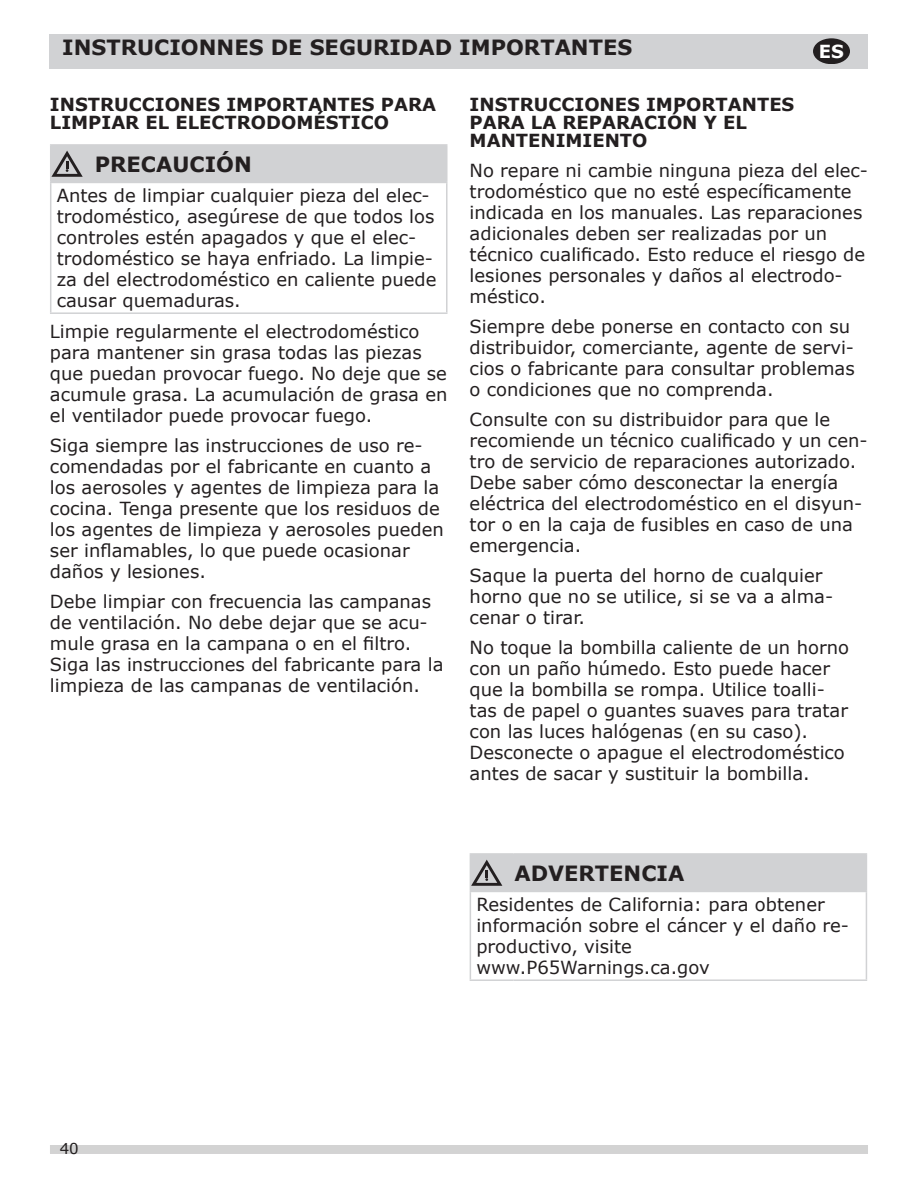
<style>
.page{position:relative;width:918px;height:1188px;background:#fff}
.page>*{position:absolute;margin:0;border:0;box-sizing:border-box;transform-origin:0 0}
.t1{font:700 21px "Verdana IKEA";color:#231f20}
.t2{font:18px/21px "Verdana IKEA";color:#231f20}
.t3{font:700 18px/18px "Verdana IKEA";color:#231f20}
.t4{font:700 18px "Verdana";color:#fff}
.t5{font:15px "Verdana IKEA";color:#231f20}
</style>
<div class="page">
<div style="left:50px;top:1145px;width:818px;height:9px;background:#d3d3d3"></div>
<div style="left:50px;top:34px;width:818px;height:34px;background:#d1d2d4"></div>
<svg style="left:813px;top:38px;width:37px;height:26px"></svg>
<hr style="left:470px;top:853px;width:44px;height:2px;background:#d1d2d4">
<hr style="left:514px;top:853px;width:353px;height:2px;background:#d1d2d4">
<hr style="left:866px;top:855px;width:1px;height:36px;background:#d1d2d4">
<hr style="left:470px;top:891px;width:44px;height:1px;background:#d1d2d4">
<hr style="left:470px;top:892px;width:1px;height:87px;background:#d1d2d4">
<hr style="left:514px;top:891px;width:353px;height:1px;background:#d1d2d4">
<hr style="left:866px;top:892px;width:1px;height:87px;background:#d1d2d4">
<hr style="left:470px;top:979px;width:44px;height:2px;background:#d1d2d4">
<hr style="left:514px;top:979px;width:353px;height:2px;background:#d1d2d4">
<div style="left:470px;top:855px;width:396px;height:36px;background:#d1d2d4"></div>
<hr style="left:50px;top:144px;width:44px;height:2px;background:#d1d2d4">
<hr style="left:50px;top:146px;width:1px;height:36px;background:#d1d2d4">
<hr style="left:94px;top:144px;width:354px;height:2px;background:#d1d2d4">
<hr style="left:446px;top:146px;width:2px;height:36px;background:#d1d2d4">
<hr style="left:50px;top:182px;width:44px;height:1px;background:#d1d2d4">
<hr style="left:50px;top:183px;width:1px;height:129px;background:#d1d2d4">
<hr style="left:94px;top:182px;width:354px;height:1px;background:#d1d2d4">
<hr style="left:446px;top:183px;width:2px;height:129px;background:#d1d2d4">
<hr style="left:50px;top:312px;width:44px;height:2px;background:#d1d2d4">
<hr style="left:94px;top:312px;width:354px;height:2px;background:#d1d2d4">
<div style="left:51px;top:146px;width:395px;height:36px;background:#d1d2d4"></div>
<p class="t1" style="left:62px;top:34px;width:28px">INST</p>
<p class="t1" style="left:121px;top:34px;width:33px">RUCIONNES</p>
<p class="t1" style="left:271px;top:34px;width:70px">DE SEGU</p>
<p class="t1" style="left:373px;top:34px;width:33px">RIDAD</p>
<p class="t1" style="left:459px;top:34px;width:98px">IM PORTANTES</p>
<p class="t4" style="left:819px;top:39px;width:27px">ES</p>
<p class="t3" style="left:470px;top:96px;width:326px">INSTRUCCIONES IMPORTANTES<br>PARA LA REPARACIÓN Y EL<br>MANTENIMIENTO</p>
<p class="t2" style="left:470px;top:160px;width:400px">No repare ni cambie ninguna pieza del elec&shy;trodoméstico que no esté específicamente indicada en los manuales. Las reparaciones adicionales deben ser realizadas por un técnico cualificado. Esto reduce el riesgo de lesiones personales y daños al electrodo&shy;méstico.</p>
<p class="t2" style="left:470px;top:316px;width:387px">Siempre debe ponerse en contacto con su distribuidor, comerciante, agente de servi&shy;cios o fabricante para consultar problemas o condiciones que no comprenda.</p>
<p class="t2" style="left:470px;top:409px;width:399px">Consulte con su distribuidor para que le recomiende un técnico cualificado y un cen&shy;tro de servicio de reparaciones autorizado.<br>Debe saber cómo desconectar la energía eléctrica del electrodoméstico en el disyun&shy;tor o en la caja de fusibles en caso de una emergencia.</p>
<p class="t2" style="left:470px;top:566px;width:365px">Saque la puerta del horno de cualquier horno que no se utilice, si se va a alma&shy;cenar o tirar.</p>
<p class="t2" style="left:470px;top:638px;width:381px">No toque la bombilla caliente de un horno con un paño húmedo. Esto puede hacer que la bombilla se rompa. Utilice toalli&shy;tas de papel o guantes suaves para tratar con las luces halógenas (en su caso).<br>Desconecte o apague el electrodoméstico antes de sacar y sustituir la bombilla.</p>
<p class="t3" style="left:50px;top:96px;width:388px">INSTRUCCIONES IMPORTANTES PARA<br>LIMPIAR EL ELECTRODOMÉSTICO</p>
<p class="t1" style="left:95px;top:150px;width:159px">PRECAUCIÓN</p>
<p class="t2" style="left:57px;top:185px;width:381px">Antes de limpiar cualquier pieza del elec&shy;trodoméstico, asegúrese de que todos los controles estén apagados y que el elec&shy;trodoméstico se haya enfriado. La limpie&shy;za del electrodoméstico en caliente puede causar quemaduras.</p>
<p class="t2" style="left:50px;top:321px;width:399px">Limpie regularmente el electrodoméstico para mantener sin grasa todas las piezas que puedan provocar fuego. No deje que se acumule grasa. La acumulación de grasa en el ventilador puede provocar fuego.</p>
<p class="t2" style="left:50px;top:435px;width:395px">Siga siempre las instrucciones de uso re&shy;comendadas por el fabricante en cuanto a los aerosoles y agentes de limpieza para la cocina. Tenga presente que los residuos de los agentes de limpieza y aerosoles pueden ser inflamables, lo que puede ocasionar daños y lesiones.</p>
<p class="t2" style="left:50px;top:591px;width:395px">Debe limpiar con frecuencia las campanas de ventilación. No debe dejar que se acu&shy;mule grasa en la campana o en el filtro.<br>Siga las instrucciones del fabricante para la limpieza de las campanas de ventilación.</p>
<p class="t5" style="left:60px;top:1139px;width:21px">40</p>
<p class="t1" style="left:514px;top:859px;width:171px">ADVERTENCIA</p>
<p class="t2" style="left:476px;top:894px;width:374px">Residentes de California: para obtener información sobre el cáncer y el daño re&shy;productivo, visite www.P65Warnings.ca.gov</p>
</div>
